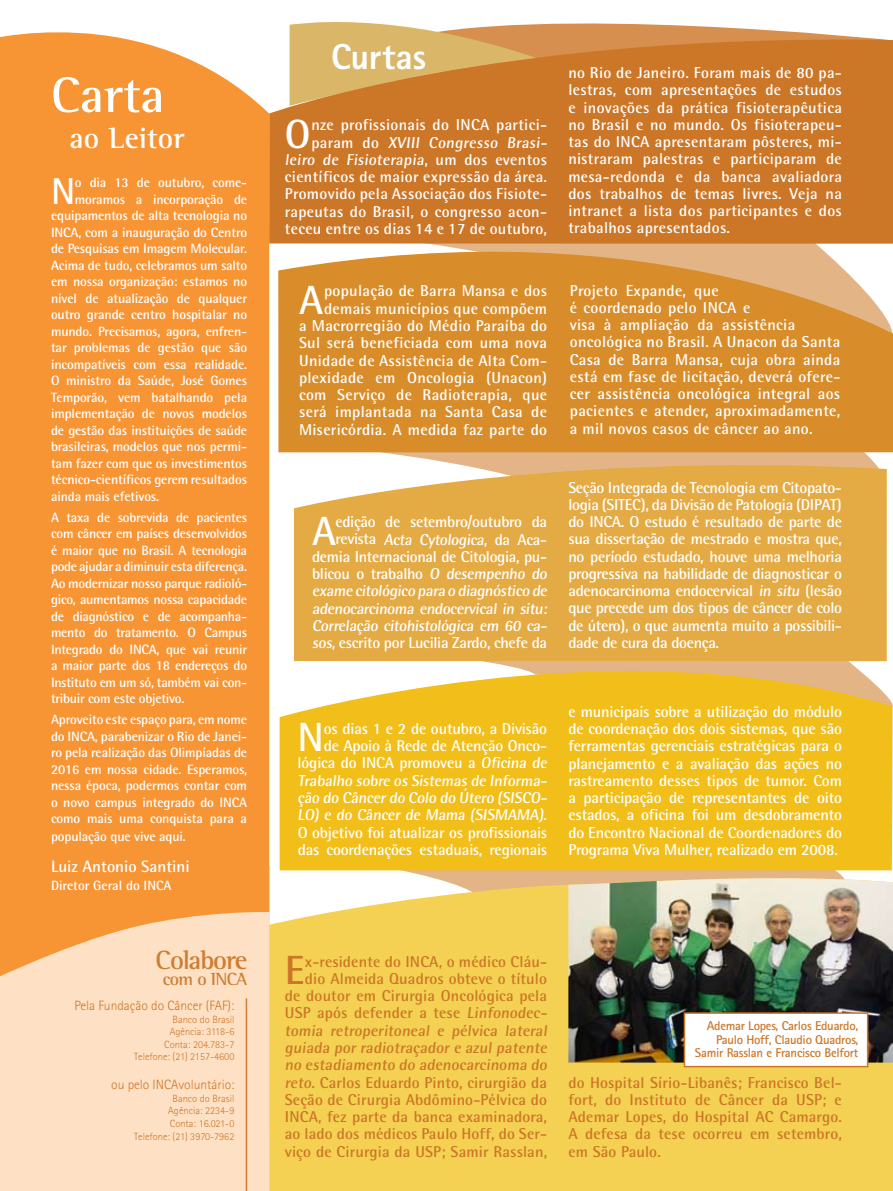
<style>
.page{position:relative;width:893px;height:1191px;background:#fff}
.page>*{position:absolute;margin:0;border:0;box-sizing:border-box;transform-origin:0 0}
.t1{font:700 51px "Rotis Semi Serif";color:#fff}
.t2{font:700 40.8px "Rotis Semi Sans";color:#fff}
.t3{font:700 40.8px "Rotis Semi Sans";color:#cc7627}
.t4{font:700 37.35px "Rotis Semi Sans";color:#fff}
.t5{font:800 36px "Rotis Sans Serif";color:#fff}
.t6{font:700 30px "Rotis Semi Serif";color:#fff}
.t7{font:700 27px "Rotis Semi Serif";letter-spacing:-.04em;color:#cc7e34}
.t8{font:700 18px "Rotis Semi Serif";letter-spacing:-.04em;color:#cc7e34}
.t9{font:700 16.5px "Rotis Semi Sans";color:#fff}
.t10{font:700 15.75px/17.2px "Rotis Semi Sans";letter-spacing:.02em;color:#fff;text-align:justify}
.t11{font:700 15.75px/17.2px "Rotis Semi Sans";letter-spacing:.01em;color:#cc7627;text-align:right}
.t12{font:700 15.75px/17.2px "Rotis Semi Sans";letter-spacing:-.02em;color:#fff;text-align:right}
.t13{font:700 15.75px/17.2px "Rotis Semi Sans";letter-spacing:-.01em;color:#fff;text-align:right}
.t14{font:700 13.5px/16.5px "Rotis Semi Sans";letter-spacing:-.01em;color:#fff;text-align:justify}
.t15{font:300 13.5px "Rotis Sans Serif";color:#cc7627}
.t16{font:700 12.75px/13.5px "Rotis Sans Serif";letter-spacing:-.02em;color:#cc7627;text-align:right}
.t17{font:300 10.5px/12.6px "Rotis Sans Serif";color:#cc7627;text-align:right}
</style>
<div class="page">
<div style="left:0;top:866px;width:269px;height:325px;background:#fee1c4"></div>
<div style="left:0;top:32px;width:269px;height:945px;background:#f79434"></div>
<svg style="left:539px;top:23px;width:269px;height:10px;fill:#d68f4e"></svg>
<svg style="left:290px;top:22px;width:249px;height:11px"></svg>
<svg style="left:269px;top:33px;width:624px;height:211px;background:#cf8135"></svg>
<svg style="left:278px;top:204px;width:615px;height:248px;background:#d89038"></svg>
<svg style="left:284px;top:870px;width:561px;height:6px"></svg>
<svg style="left:280px;top:661px;width:613px;height:209px;background:#f2c12e"></svg>
<svg style="left:294px;top:450px;width:593px;height:211px;background:#e5af51"></svg>
<hr style="left:246px;top:998px;width:1px;height:193px;background:#cc7e34">
<div style="left:269px;top:876px;width:624px;height:315px;background:#f4d152"></div>
<img style="left:568px;top:878px;width:325px;height:184px">
<div style="left:684px;top:1013px;width:184px;height:53px;background:#fff"></div>
<div style="left:684px;top:1012px;width:184px;height:55px;border:2px solid #cc7627"></div>
<h1 class="t1" style="left:51px;top:64px;width:115px">Carta</h1>
<h3 class="t6" style="left:70px;top:120px;width:116px">ao Leitor</h3>
<h3 class="t4" style="left:51px;top:168px;width:26px">N</h3>
<p class="t14" style="left:75px;top:174px;width:174px">o dia 13 de outubro, come-</p>
<p class="t14" style="left:75px;top:191px;width:174px">moramos a incorporação de</p>
<p class="t14" style="left:51px;top:207px;width:198px">equipamentos de alta tecnologia no</p>
<p class="t14" style="left:51px;top:224px;width:198px">INCA, com a inauguração do Centro</p>
<p class="t14" style="left:51px;top:240px;width:198px">de Pesquisas em Imagem Molecular.</p>
<p class="t14" style="left:51px;top:257px;width:198px">Acima de tudo, celebramos um salto</p>
<p class="t14" style="left:51px;top:273px;width:198px">em nossa organização: estamos no</p>
<p class="t14" style="left:51px;top:290px;width:198px">nível de atualização de qualquer</p>
<p class="t14" style="left:51px;top:306px;width:198px">outro grande centro hospitalar no</p>
<p class="t14" style="left:51px;top:323px;width:198px">mundo. Precisamos, agora, enfren-</p>
<p class="t14" style="left:51px;top:339px;width:198px">tar problemas de gestão que são</p>
<p class="t14" style="left:51px;top:356px;width:198px">incompatíveis com essa realidade.</p>
<p class="t14" style="left:51px;top:372px;width:198px">O ministro da Saúde, José Gomes</p>
<p class="t14" style="left:51px;top:389px;width:198px">Temporão, vem batalhando pela</p>
<p class="t14" style="left:51px;top:405px;width:198px">implementação de novos modelos</p>
<p class="t14" style="left:51px;top:422px;width:198px">de gestão das instituições de saúde</p>
<p class="t14" style="left:51px;top:438px;width:198px">brasileiras, modelos que nos permi-</p>
<p class="t14" style="left:51px;top:455px;width:198px">tam fazer com que os investimentos</p>
<p class="t14" style="left:51px;top:471px;width:198px">técnico-científicos gerem resultados</p>
<p class="t14" style="left:51px;top:488px;width:109px">ainda mais efetivos.</p>
<p class="t14" style="left:51px;top:508px;width:198px">A taxa de sobrevida de pacientes com câncer em países desenvolvidos é maior que no Brasil. A tecnologia pode ajudar a diminuir esta diferença.<br>Ao modernizar nosso parque radioló&shy;gico, aumentamos nossa capacidade de diagnóstico e de acompanha&shy;mento do tratamento. O Campus Integrado do INCA, que vai reunir a maior parte dos 18 endereços do Instituto em um só, também vai con&shy;tribuir com este objetivo.</p>
<p class="t14" style="left:51px;top:711px;width:198px">Aproveito este espaço para, em nome do INCA, parabenizar o Rio de Janei&shy;ro pela realização das Olimpíadas de 2016 em nossa cidade. Esperamos, nessa época, podermos contar com o novo campus integrado do INCA como mais uma conquista para a</p>
<p class="t14" style="left:51px;top:828px;width:136px">população que vive aqui.</p>
<p class="t9" style="left:51px;top:856px;width:140px">Luiz Antonio Santini</p>
<p class="t14" style="left:51px;top:877px;width:122px">Diretor Geral do INCA</p>
<h3 class="t7" style="left:156px;top:943px;width:93px">Colabore</h3>
<p class="t8" style="left:163px;top:968px;width:86px">com o INCA</p>
<p class="t15" style="left:74px;top:997px;width:161px">Pela Fundação do Câncer (FAF):</p>
<p class="t17" style="left:134px;top:1012px;width:102px">Banco do Brasil<br>Agência: 3118-6<br>Conta: 204.783-7<br>Telefone: (21) 2157-4600</p>
<p class="t15" style="left:111px;top:1076px;width:125px">ou pelo INCAvoluntário:</p>
<p class="t17" style="left:134px;top:1092px;width:102px">Banco do Brasil<br>Agência: 2234-9<br>Conta: 16.021-0<br>Telefone: (21) 3970-7962</p>
<h3 class="t5" style="left:331px;top:34px;width:97px">Curtas</h3>
<h2 class="t2" style="left:285px;top:109px;width:27px">O</h2>
<p class="t10" style="left:285px;top:116px;width:266px;text-align:right">nze profissionais do INCA partici&shy;param do XVIII Congresso Brasi&shy;leiro de Fisioterapia, um dos eventos científicos de maior expressão da área.<br>Promovido pela Associação dos Fisiote&shy;rapeutas do Brasil, o congresso acon&shy;teceu entre os dias 14 e 17 de outubro,</p>
<h2 class="t2" style="left:299px;top:275px;width:26px">A</h2>
<p class="t10" style="left:299px;top:282px;width:250px;text-align:right">população de Barra Mansa e dos demais municípios que compõem<br>a Macrorregião do Médio Paraíba do<br>Sul será beneficiada com uma nova<br>Unidade de Assistência de Alta Com&shy;plexidade em Oncologia (Unacon) com Serviço de Radioterapia, que será implantada na Santa Casa de<br>Misericórdia. A medida faz parte do</p>
<p class="t12" style="left:312px;top:513px;width:239px">edição de setembro/outubro da revista Acta Cytologica, da Aca&shy;demia Internacional de Citologia, pu&shy;blicou o trabalho O desempenho do exame citológico para o diagnóstico de adenocarcinoma endocervical in situ:<br>Correlação citohistológica em 60 ca&shy;sos, escrito por Lucilia Zardo, chefe da</p>
<h2 class="t2" style="left:312px;top:505px;width:26px">A</h2>
<p class="t10" style="left:568px;top:64px;width:275px">no Rio de Janeiro. Foram mais de 80 pa&shy;lestras, com apresentações de estudos e inovações da prática fisioterapêutica no Brasil e no mundo. Os fisioterapeu&shy;tas do INCA apresentaram pôsteres, mi&shy;nistraram palestras e participaram de mesa-redonda e da banca avaliadora dos trabalhos de temas livres. Veja na intranet a lista dos participantes e dos trabalhos apresentados.</p>
<p class="t10" style="left:570px;top:281px;width:272px;text-align:left">Projeto Expande, que<br>é coordenado pelo INCA e<br>visa à ampliação da assistência oncológica no Brasil. A Unacon da Santa Casa de Barra Mansa, cuja obra ainda está em fase de licitação, deverá ofere&shy;cer assistência oncológica integral aos pacientes e atender, aproximadamente, a mil novos casos de câncer ao ano.</p>
<p class="t10" style="left:568px;top:478px;width:275px">Seção Integrada de Tecnologia em Citopato&shy;logia (SITEC), da Divisão de Patologia (DIPAT) do INCA. O estudo é resultado de parte de sua dissertação de mestrado e mostra que, no período estudado, houve uma melhoria progressiva na habilidade de diagnosticar o adenocarcinoma endocervical in situ (lesão que precede um dos tipos de câncer de colo de útero), o que aumenta muito a possibili&shy;dade de cura da doença.</p>
<h2 class="t2" style="left:298px;top:712px;width:28px">N</h2>
<p class="t13" style="left:298px;top:719px;width:253px">os dias 1 e 2 de outubro, a Divisão<br>de Apoio à Rede de Atenção Onco&shy;lógica do INCA promoveu a Oficina de Trabalho sobre os Sistemas de Informa&shy;ção do Câncer do Colo do Útero (SISCO-LO) e do Câncer de Mama (SISMAMA).<br>O objetivo foi atualizar os profissionais das coordenações estaduais, regionais</p>
<p class="t10" style="left:568px;top:702px;width:275px">e municipais sobre a utilização do módulo de coordenação dos dois sistemas, que são ferramentas gerenciais estratégicas para o planejamento e a avaliação das ações no rastreamento desses tipos de tumor. Com a participação de representantes de oito estados, a oficina foi um desdobramento do Encontro Nacional de Coordenadores do Programa Viva Mulher, realizado em 2008.</p>
<p class="t11" style="left:285px;top:952px;width:266px">x-residente do INCA, o médico Cláu&shy;dio Almeida Quadros obteve o título<br>de doutor em Cirurgia Oncológica pela USP após defender a tese Linfonodec&shy;tomia retroperitoneal e pélvica lateral guiada por radiotraçador e azul patente no estadiamento do adenocarcinoma do reto. Carlos Eduardo Pinto, cirurgião da Seção de Cirurgia Abdômino-Pélvica do INCA, fez parte da banca examinadora, ao lado dos médicos Paulo Hoff, do Ser&shy;viço de Cirurgia da USP; Samir Rasslan,</p>
<h2 class="t3" style="left:285px;top:945px;width:21px">E</h2>
<p class="t16" style="left:695px;top:1019px;width:165px">Ademar Lopes, Carlos Eduardo,<br>Paulo Hoff, Claudio Quadros,<br>Samir Rasslan e Francisco Belfort</p>
<p class="t11" style="left:568px;top:1073px;width:275px;text-align:justify">do Hospital Sírio-Libanês; Francisco Bel&shy;fort, do Instituto de Câncer da USP; e Ademar Lopes, do Hospital AC Camargo.<br>A defesa da tese ocorreu em setembro, em São Paulo.</p>
</div>
